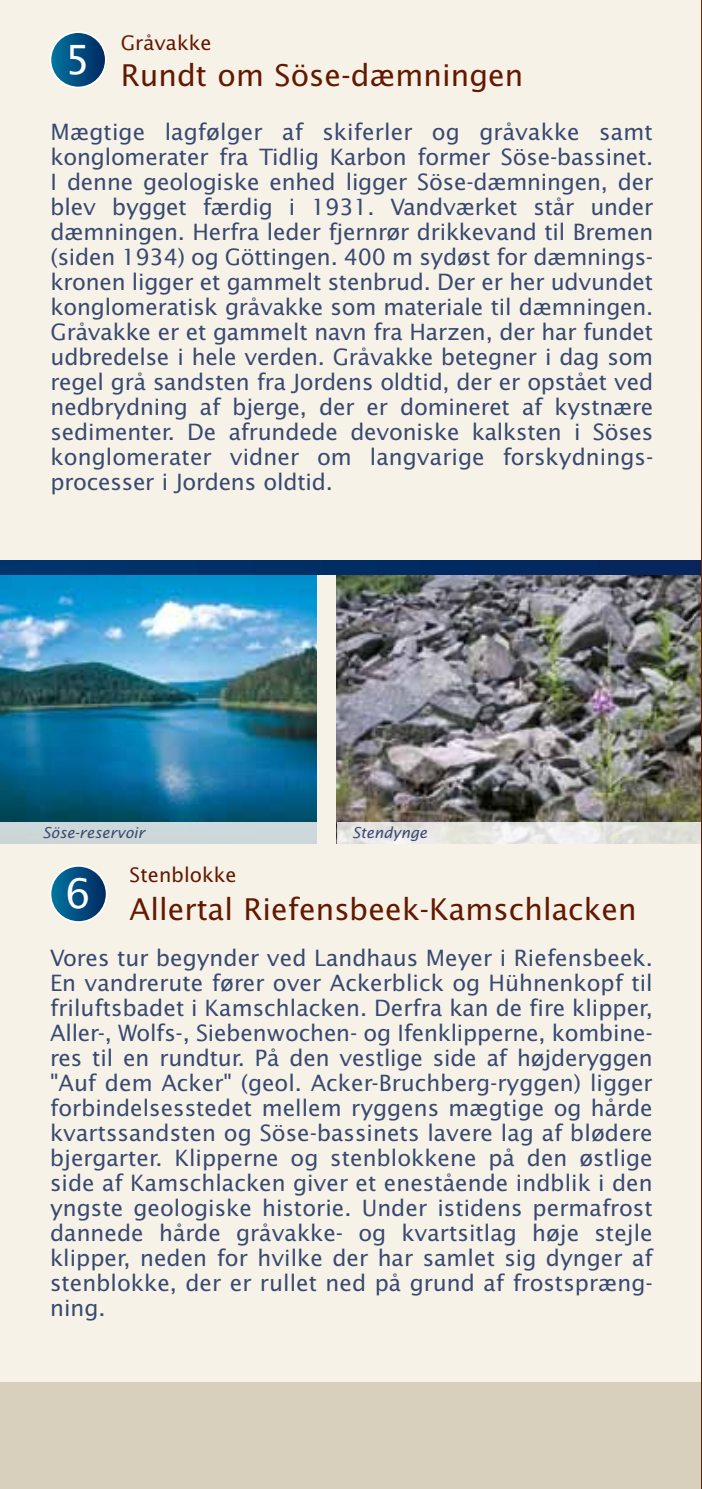
<style>
.page{position:relative;width:702px;height:1489px;background:#fff}
.page>*{position:absolute;margin:0;border:0;box-sizing:border-box;transform-origin:0 0}
.t1{font:30px "Lucida Sans Std";color:#631800}
.t2{font:22.5px/25px "Lucida Sans Std";color:#384971;text-align:justify}
.t3{font:20px "Lucida Sans Std";color:#631800}
.t4{font:italic 15px "Lucida Sans Std";color:#384971}
</style>
<div class="page">
<div style="left:0;top:0;width:702px;height:1488px;background:#f7f2e7"></div>
<div style="left:0;top:1382px;width:701px;height:106px;background:#d8d0bc"></div>
<svg style="left:50px;top:865px;width:57px;height:57px;background:#0e5887"></svg>
<div style="left:50px;top:865px;width:57px;height:57px;border:2px solid #fff;border-radius:50%"></div>
<svg style="left:50px;top:32px;width:56px;height:55px;background:#0a5585"></svg>
<div style="left:50px;top:31px;width:57px;height:57px;border:2px solid #fff;border-radius:50%"></div>
<img style="left:0;top:574px;width:316px;height:248px">
<div style="left:0;top:822px;width:316px;height:21px;background:#ccd8da"></div>
<img style="left:337px;top:574px;width:364px;height:248px">
<svg style="left:337px;top:822px;width:364px;height:21px;fill:#e6e5e1"></svg>
<div style="left:0;top:560px;width:702px;height:14px;background:#002d64"></div>
<svg style="left:701px;top:0;width:1px;height:1488px"></svg>
<p class="t3" style="left:121px;top:31px;width:92px">Gråvakke</p>
<h1 class="t1" style="left:65px;top:58px;width:460px"><sup>5</sup> Rundt om Söse-dæmningen</h1>
<p class="t2" style="left:51px;top:120px;width:604px">Mægtige lagfølger af skiferler og gråvakke samt konglomerater fra Tidlig Karbon former Söse-bassinet.<br>I denne geologiske enhed ligger Söse-dæmningen, der blev bygget færdig i 1931. Vandværket står under dæmningen. Herfra leder fjernrør drikkevand til Bremen (siden 1934) og Göttingen. 400 m sydøst for dæmnings&shy;kronen ligger et gammelt stenbrud. Der er her udvundet konglomeratisk gråvakke som materiale til dæmningen.<br>Gråvakke er et gammelt navn fra Harzen, der har fundet udbredelse i hele verden. Gråvakke betegner i dag som regel grå sandsten fra Jordens oldtid, der er opstået ved nedbrydning af bjerge, der er domineret af kystnære sedimenter. De afrundede devoniske kalksten i Söses konglomerater vidner om langvarige forskydnings&shy;processer i Jordens oldtid.</p>
<p class="t4" style="left:43px;top:823px;width:104px">Söse-reservoir</p>
<p class="t4" style="left:352px;top:823px;width:76px">Stendynge</p>
<p class="t3" style="left:130px;top:863px;width:109px">Stenblokke</p>
<h1 class="t1" style="left:65px;top:892px;width:573px"><sup>6</sup> Allertal Riefensbeek-Kamschlacken</h1>
<p class="t2" style="left:50px;top:945px;width:604px">Vores tur begynder ved Landhaus Meyer i Riefensbeek.<br>En vandrerute fører over Ackerblick og Hühnenkopf til friluftsbadet i Kamschlacken. Derfra kan de fire klipper, Aller-, Wolfs-, Siebenwochen- og Ifenklipperne, kombine&shy;res til en rundtur. På den vestlige side af højderyggen "Auf dem Acker" (geol. Acker-Bruchberg-ryggen) ligger forbindelsesstedet mellem ryggens mægtige og hårde kvartssandsten og Söse-bassinets lavere lag af blødere bjergarter. Klipperne og stenblokkene på den østlige side af Kamschlacken giver et enestående indblik i den yngste geologiske historie. Under istidens permafrost dannede hårde gråvakke- og kvartsitlag høje stejle klipper, neden for hvilke der har samlet sig dynger af stenblokke, der er rullet ned på grund af frostspræng&shy;ning.</p>
</div>
